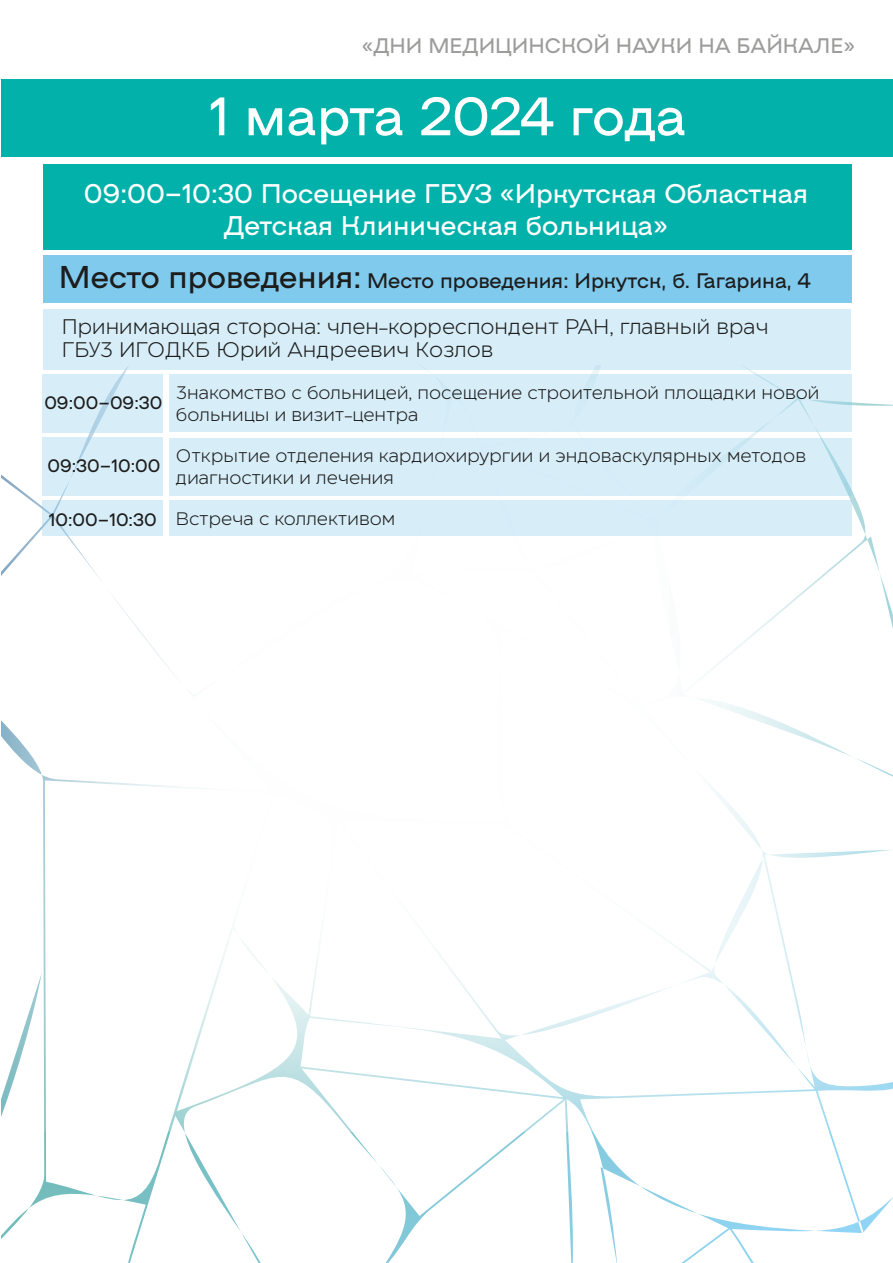
<style>
.page{position:relative;width:893px;height:1263px;background:#fff}
.page>*{position:absolute;margin:0;border:0;box-sizing:border-box;transform-origin:0 0}
.t1{font:54px "NAMU";letter-spacing:-.015em;color:#fff}
.t2{font:27px/32.4px "NAMU";color:#fff;text-align:center}
.t3{font:21px/22.5px "Eastman Regular Offset";color:#1d1d1c}
.t4{font:21px "NAMU";color:#1d1d1c}
.t5{font:21px "NAMU";color:#9c9c9b}
.t6{font:18px/22.5px "Eastman Regular Offset";color:#1d1d1c}
.t7{font:18px "NAMU";color:#1d1d1c}
.s1{font-size:31.5px}
.s2{font-family:"NAMU"}
</style>
<div class="page">
<img style="left:1px;top:203px;width:892px;height:928px">
<div style="left:2px;top:80px;width:891px;height:77px;background:#02b1aa"></div>
<div style="left:43px;top:164px;width:808px;height:86px;background:#02b1aa"></div>
<div style="left:43px;top:256px;width:809px;height:47px;background:#80caee"></div>
<div style="left:43px;top:310px;width:807px;height:60px;background:#d7eef9"></div>
<div style="left:43px;top:374px;width:120px;height:59px;background:#d7eef9"></div>
<div style="left:169px;top:374px;width:683px;height:58px;background:#d7eef9"></div>
<div style="left:43px;top:437px;width:120px;height:59px;background:#d7eef9"></div>
<div style="left:169px;top:437px;width:683px;height:58px;background:#d7eef9"></div>
<div style="left:43px;top:501px;width:120px;height:35px;background:#d7eef9"></div>
<div style="left:169px;top:501px;width:683px;height:35px;background:#d7eef9"></div>
<p class="t5" style="left:362px;top:33px;width:495px">«ДНИ МЕДИЦИНСКОЙ НАУКИ НА БАЙКАЛЕ»</p>
<h1 class="t1" style="left:209px;top:84px;width:478px">1 марта 2024 года</h1>
<h2 class="t2" style="left:84px;top:177px;width:726px">09:00–10:30 Посещение ГБУЗ «Иркутская Областная<br>Детская Клиническая больница»</h2>
<p class="t4" style="left:59px;top:268px;width:753px"><span class="s1">Место проведения:</span> Место проведения: Иркутск, б. Гагарина, 4</p>
<p class="t3" style="left:62px;top:314px;width:708px">Принимающая сторона: член-корреспондент РАН, главный врач<br>ГБУЗ ИГОДКБ Юрий Андреевич Козлов</p>
<p class="t6" style="left:176px;top:380px;width:645px">Знакомство с больницей, посещение строительной площадки новой больницы и визит-центра</p>
<p class="t7" style="left:44px;top:392px;width:120px">09:00–09:30</p>
<p class="t6" style="left:176px;top:443px;width:632px">Открытие отделения кардиохирургии и эндоваскулярных методов диагностики и лечения</p>
<p class="t7" style="left:47px;top:455px;width:114px">09:30–10:00</p>
<p class="t6" style="left:49px;top:506px;width:348px"><span class="s2">10:00–10:30</span> Встреча с коллективом</p>
</div>
